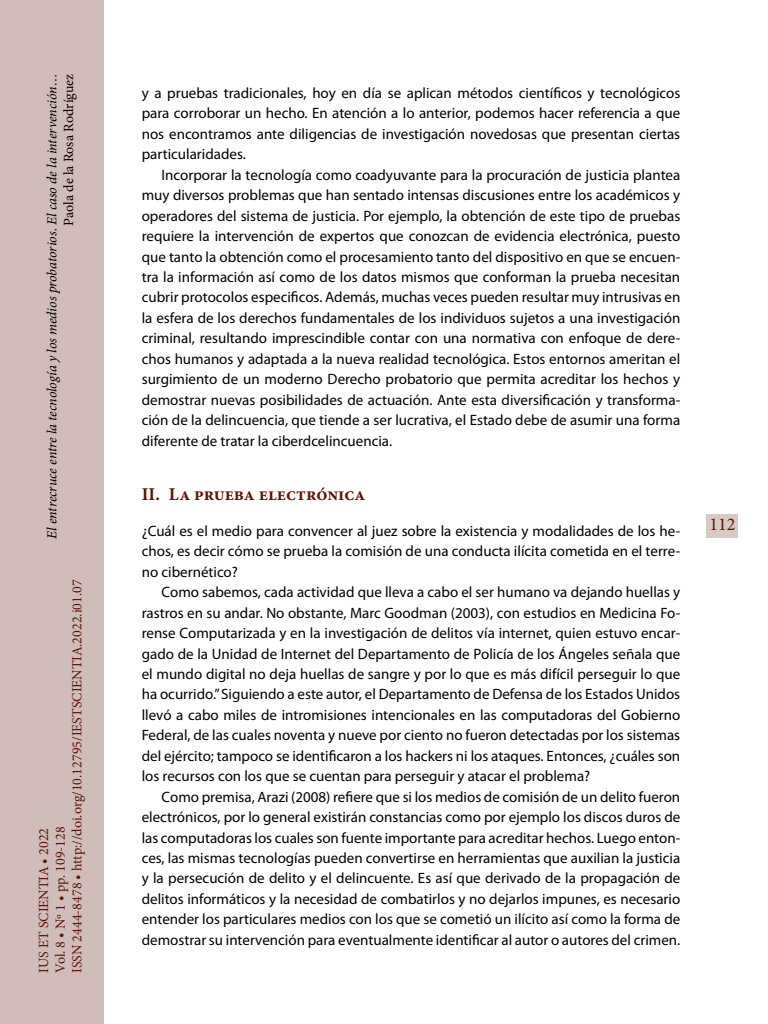
<style>
.page{position:relative;width:768px;height:1024px;background:#fff}
.page>*{position:absolute;margin:0;border:0;box-sizing:border-box;transform-origin:0 0}
._40_Enunciado{font:700 18px "Minion Pro";color:#5d1305}
.t1{font:18px "Minion Pro";color:#5d1305}
._00_bsc{font:15px/20.4px "Myriad Pro";color:#000;text-align:justify}
._00_bsc_Sin{font:15px/20.4px "Myriad Pro";color:#000;text-align:justify}
.t2{font:14px/16.8px "Minion Pro";color:#5d1305}
.t3{font:italic 14px "Minion Pro";letter-spacing:-.005em;color:#000}
.t4{font:14px "Minion Pro";color:#000}
</style>
<div class="page">
<div style="left:0;top:0;width:103px;height:1024px;background:#d0bcb9"></div>
<div style="left:707px;top:514px;width:31px;height:24px;background:#d9c9c5"></div>
<p class="t3" style="left:42px;top:539px;width:467px;rotate:-90deg">El entrecruce entre la tecnología y los medios probatorios. El caso de la intervención…</p>
<p class="t4" style="left:59px;top:226px;width:153px;rotate:-90deg">Paola de la Rosa Rodríguez</p>
<p class="t2" style="left:35px;top:973px;width:395px;rotate:-90deg">IUS ET SCIENTIA • 2022<br>Vol. 8 • Nº 1 • pp. 109-128<br>ISSN 2444-8478 • http://doi.org/10.12795/IESTSCIENTIA.2022.i01.07</p>
<p class="_00_bsc" style="left:142px;top:83px;width:540px">y a pruebas tradicionales, hoy en día se aplican métodos científicos y tecnológicos para corroborar un hecho. En atención a lo anterior, podemos hacer referencia a que nos encontramos ante diligencias de investigación novedosas que presentan ciertas particularidades.</p>
<p class="_00_bsc" style="left:142px;top:164px;width:540px;text-indent:20px">Incorporar la tecnología como coadyuvante para la procuración de justicia plantea muy diversos problemas que han sentado intensas discusiones entre los académicos y operadores del sistema de justicia. Por ejemplo, la obtención de este tipo de pruebas requiere la intervención de expertos que conozcan de evidencia electrónica, puesto que tanto la obtención como el procesamiento tanto del dispositivo en que se encuen&shy;tra la información así como de los datos mismos que conforman la prueba necesitan cubrir protocolos especificos. Además, muchas veces pueden resultar muy intrusivas en la esfera de los derechos fundamentales de los individuos sujetos a una investigación criminal, resultando imprescindible contar con una normativa con enfoque de dere&shy;chos humanos y adaptada a la nueva realidad tecnológica. Estos entornos ameritan el surgimiento de un moderno Derecho probatorio que permita acreditar los hechos y demostrar nuevas posibilidades de actuación. Ante esta diversificación y transforma&shy;ción de la delincuencia, que tiende a ser lucrativa, el Estado debe de asumir una forma diferente de tratar la ciberdcelincuencia.</p>
<p class="_40_Enunciado" style="left:142px;top:481px;width:225px">II. La prueba electrónica</p>
<p class="_00_bsc_Sin" style="left:142px;top:521px;width:540px">¿Cuál es el medio para convencer al juez sobre la existencia y modalidades de los he&shy;chos, es decir cómo se prueba la comisión de una conducta ilícita cometida en el terre&shy;no cibernético?</p>
<p class="_00_bsc" style="left:142px;top:582px;width:540px;text-indent:20px">Como sabemos, cada actividad que lleva a cabo el ser humano va dejando huellas y rastros en su andar. No obstante, Marc Goodman (2003), con estudios en Medicina Fo&shy;rense Computarizada y en la investigación de delitos vía internet, quien estuvo encar&shy;gado de la Unidad de Internet del Departamento de Policía de los Ángeles señala que el mundo digital no deja huellas de sangre y por lo que es más difícil perseguir lo que ha ocurrido.” Siguiendo a este autor, el Departamento de Defensa de los Estados Unidos llevó a cabo miles de intromisiones intencionales en las computadoras del Gobierno Federal, de las cuales noventa y nueve por ciento no fueron detectadas por los sistemas del ejército; tampoco se identificaron a los hackers ni los ataques. Entonces, ¿cuáles son los recursos con los que se cuentan para perseguir y atacar el problema?</p>
<p class="_00_bsc" style="left:142px;top:786px;width:540px;text-indent:20px">Como premisa, Arazi (2008) refiere que si los medios de comisión de un delito fueron electrónicos, por lo general existirán constancias como por ejemplo los discos duros de las computadoras los cuales son fuente importante para acreditar hechos. Luego enton&shy;ces, las mismas tecnologías pueden convertirse en herramientas que auxilian la justicia y la persecución de delito y el delincuente. Es así que derivado de la propagación de delitos informáticos y la necesidad de combatirlos y no dejarlos impunes, es necesario entender los particulares medios con los que se cometió un ilícito así como la forma de demostrar su intervención para eventualmente identificar al autor o autores del crimen.</p>
<p class="t1" style="left:709px;top:512px;width:27px">112</p>
</div>
